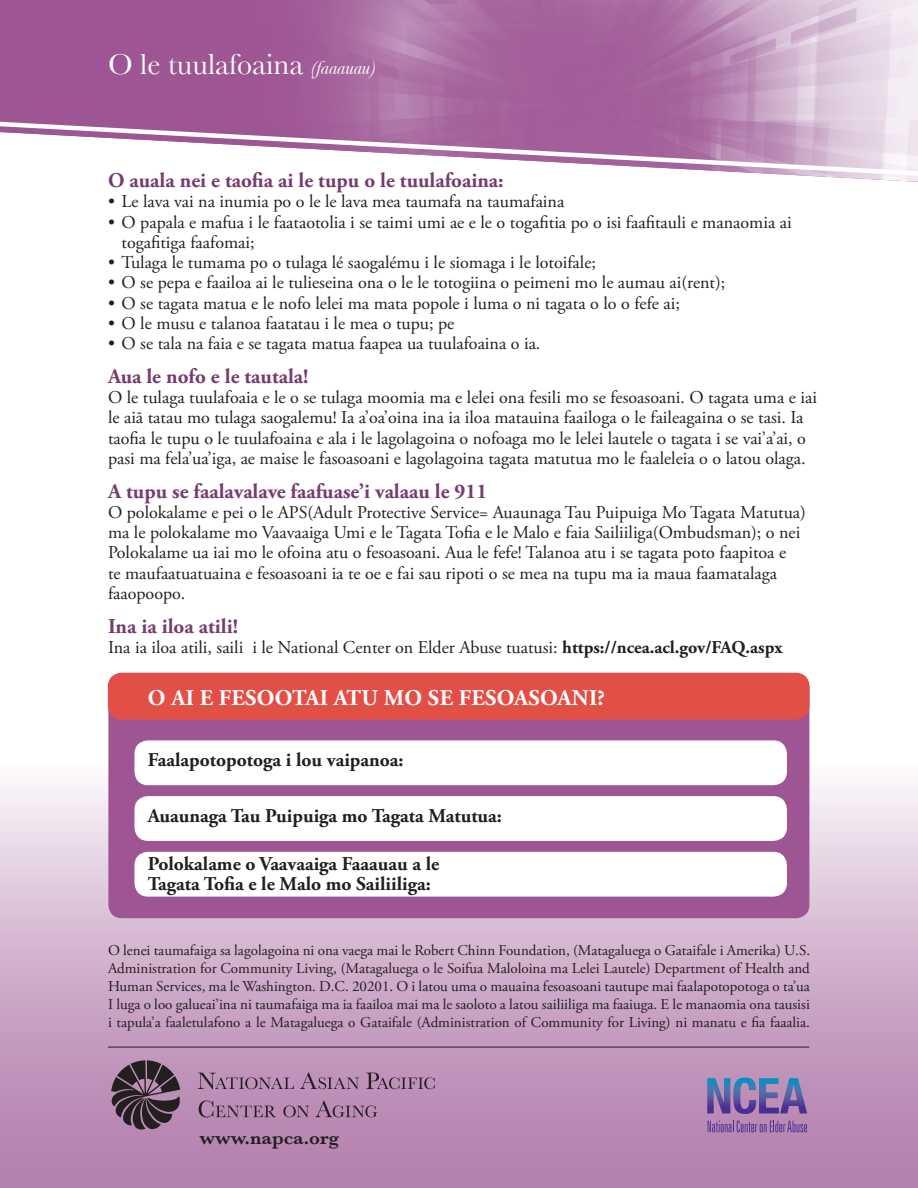
<style>
.page{position:relative;width:918px;height:1188px;background:#fff}
.page>*{position:absolute;margin:0;border:0;box-sizing:border-box;transform-origin:0 0}
.t1{font:30px "Baskerville";color:#fff}
.t2{font:700 22.5px "Adobe Garamond Pro";letter-spacing:.015em;color:#fff}
.t3{font:700 21px "Adobe Garamond Pro";color:#763c6f}
.t4{font:700 19.5px/19.5px "Adobe Garamond Pro";color:#231f20}
.t5{font:600 19.35px "Baskerville";color:#231f20}
.t6{font:18px/20.2px "Adobe Garamond Pro";color:#231f20}
.t7{font:15px/18px "Adobe Garamond Pro";color:#231f20;text-align:justify}
.s1{font-style:italic;font-size:19.5px}
.s2{font-weight:700}
</style>
<div class="page">
<div style="left:0;top:762px;width:918px;height:426px;background:linear-gradient(to bottom,#f8f3f7,#ad74a5)"></div>
<img style="left:0;top:0;width:918px;height:182px">
<svg style="left:0;top:119px;width:918px;height:60px"></svg>
<hr style="left:108px;top:1047px;width:701px;height:1px;background:#231f20">
<div style="left:108px;top:673px;width:701px;height:245px;background:#9e5594;border-radius:14px"></div>
<div style="left:108px;top:673px;width:701px;height:46px;background:#e24f47;border-radius:14px"></div>
<div style="left:108px;top:673px;width:701px;height:46px;border:1px solid #e24f47;border-radius:14px"></div>
<div style="left:134px;top:740px;width:653px;height:45px;background:#fff;border-radius:14px"></div>
<div style="left:134px;top:852px;width:653px;height:45px;background:#fff;border-radius:14px"></div>
<div style="left:134px;top:796px;width:653px;height:45px;background:#fff;border-radius:14px"></div>
<svg style="left:111px;top:1060px;width:71px;height:70px;background:#664f61"></svg>
<svg style="left:198px;top:1073px;width:96px;height:16px;background:#a27c9c"></svg>
<svg style="left:300px;top:1072px;width:59px;height:17px"></svg>
<svg style="left:366px;top:1073px;width:69px;height:16px"></svg>
<svg style="left:199px;top:1101px;width:77px;height:16px"></svg>
<svg style="left:283px;top:1106px;width:26px;height:11px"></svg>
<svg style="left:315px;top:1101px;width:62px;height:16px"></svg>
<svg style="left:708px;top:1120px;width:99px;height:12px"></svg>
<svg style="left:707px;top:1078px;width:100px;height:36px;background:#7772ac"></svg>
<p class="t1" style="left:108px;top:47px;width:270px">O le tuulafoaina <span class="s1">(faaauau)</span></p>
<p class="t3" style="left:108px;top:168px;width:397px">O auala nei e taofia ai le tupu o le tuulafoaina:</p>
<p class="t6" style="left:108px;top:192px;width:458px">• Le lava vai na inumia po o le le lava mea taumafa na taumafaina</p>
<p class="t6" style="left:122px;top:213px;width:672px;text-indent:-14px">• O papala e mafua i le faataotolia i se taimi umi ae e le o togafitia po o isi faafitauli e manaomia ai togafitiga faafomai;</p>
<p class="t6" style="left:108px;top:253px;width:489px">• Tulaga le tumama po o tulaga lé saogalému i le siomaga i le lotoifale;</p>
<p class="t6" style="left:108px;top:273px;width:619px">• O se pepa e faailoa ai le tulieseina ona o le le totogiina o peimeni mo le aumau ai(rent);</p>
<p class="t6" style="left:108px;top:294px;width:573px">• O se tagata matua e le nofo lelei ma mata popole i luma o ni tagata o lo o fefe ai;</p>
<p class="t6" style="left:108px;top:314px;width:348px">• O le musu e talanoa faatatau i le mea o tupu; pe</p>
<p class="t6" style="left:108px;top:334px;width:434px">• O se tala na faia e se tagata matua faapea ua tuulafoaina o ia.</p>
<p class="t3" style="left:108px;top:364px;width:202px">Aua le nofo e le tautala!</p>
<p class="t6" style="left:108px;top:388px;width:710px">O le tulaga tuulafoaia e le o se tulaga moomia ma e lelei ona fesili mo se fesoasoani. O tagata uma e iai le aiā tatau mo tulaga saogalemu! Ia a’oa’oina ina ia iloa matauina faailoga o le faileagaina o se tasi. Ia taofia le tupu o le tuulafoaina e ala i le lagolagoina o nofoaga mo le lelei lautele o tagata i se vai’a’ai, o pasi ma fela’ua’iga, ae maise le fasoasoani e lagolagoina tagata matutua mo le faaleleia o o latou olaga.</p>
<p class="t3" style="left:108px;top:479px;width:381px">A tupu se faalavalave faafuase’i valaau le 911</p>
<p class="t6" style="left:108px;top:503px;width:700px">O polokalame e pei o le APS(Adult Protective Service= Auaunaga Tau Puipuiga Mo Tagata Matutua) ma le polokalame mo Vaavaaiga Umi e le Tagata Tofia e le Malo e faia Sailiiliga(Ombudsman); o nei Polokalame ua iai mo le ofoina atu o fesoasoani. Aua le fefe! Talanoa atu i se tagata poto faapitoa e<br>te maufaatuatuaina e fesoasoani ia te oe e fai sau ripoti o se mea na tupu ma ia maua faamatalaga faaopoopo.</p>
<p class="t3" style="left:108px;top:614px;width:132px">Ina ia iloa atili!</p>
<p class="t6" style="left:108px;top:638px;width:676px">Ina ia iloa atili, saili i le National Center on Elder Abuse tuatusi: <span class="s2">https://ncea.acl.gov/FAQ.aspx</span></p>
<p class="t2" style="left:148px;top:685px;width:459px">O AI E FESOOTAI ATU MO SE FESOASOANI?</p>
<p class="t4" style="left:148px;top:750px;width:257px">Faalapotopotoga i lou vaipanoa:</p>
<p class="t4" style="left:148px;top:807px;width:356px">Auaunaga Tau Puipuiga mo Tagata Matutua:</p>
<p class="t4" style="left:148px;top:855px;width:293px">Polokalame o Vaavaaiga Faaauau a le<br>Tagata Tofia e le Malo mo Sailiiliga:</p>
<p class="t7" style="left:108px;top:942px;width:704px">O lenei taumafaiga sa lagolagoina ni ona vaega mai le Robert Chinn Foundation, (Matagaluega o Gataifale i Amerika) U.S.<br>Administration for Community Living, (Matagaluega o le Soifua Maloloina ma Lelei Lautele) Department of Health and Human Services, ma le Washington. D.C. 20201. O i latou uma o mauaina fesoasoani tautupe mai faalapotopotoga o ta’ua I luga o loo galueai’ina ni taumafaiga ma ia faailoa mai ma le saoloto a latou sailiiliga ma faaiuga. E le manaomia ona tausisi i tapula’a faaletulafono a le Matagaluega o Gataifale (Administration of Community for Living) ni manatu e fia faaalia.</p>
<p class="t5" style="left:199px;top:1127px;width:141px">www.napca.org</p>
</div>
